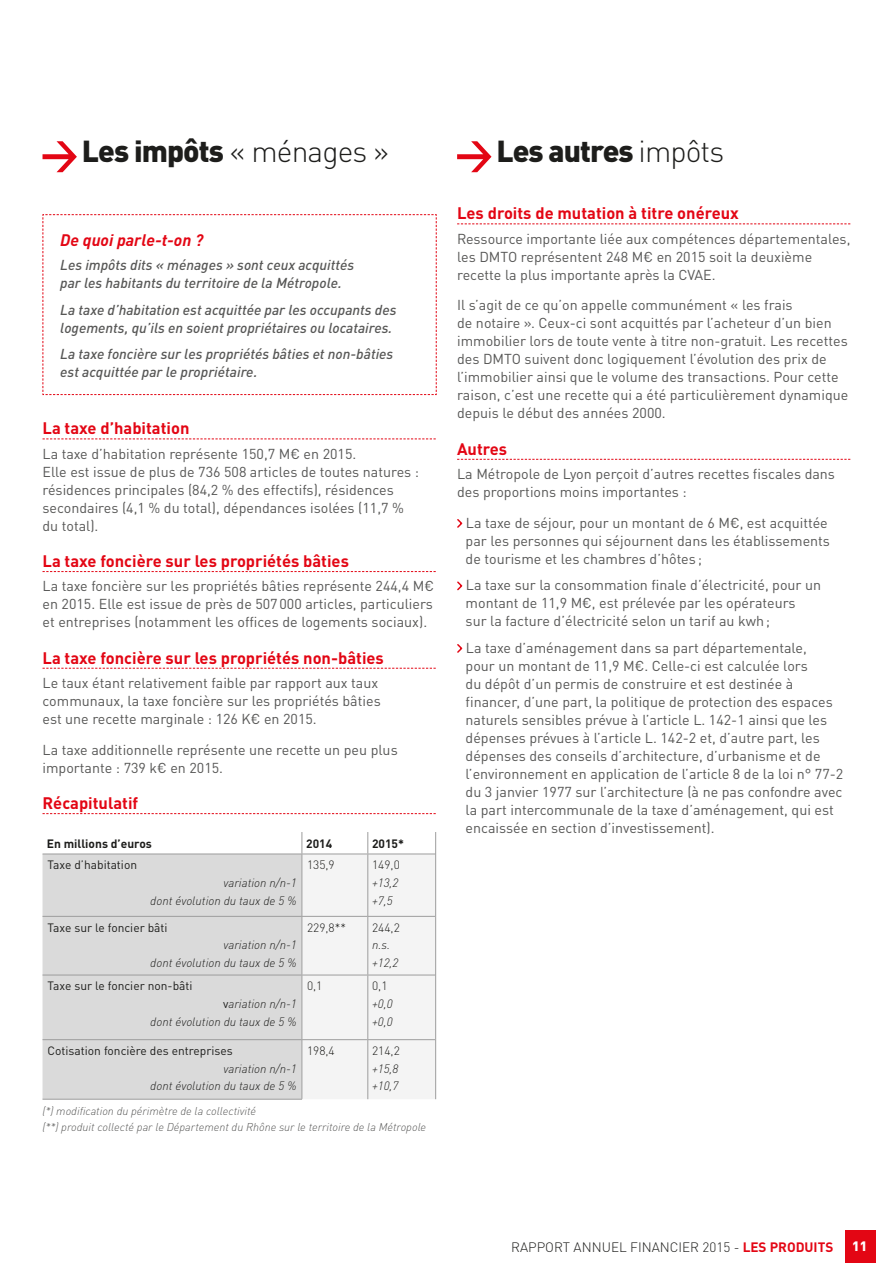
<style>
.page{position:relative;width:893px;height:1263px;background:#fff}
.page>*{position:absolute;margin:0;border:0;box-sizing:border-box;transform-origin:0 0}
.t1{font:900 30px "DIN";letter-spacing:-.03em;color:#1d1d1b}
.t2{font:700 16.5px "DIN";color:#e30614}
.t3{font:italic 700 16.5px "DIN";color:#e30614}
.t4{font:14.25px/18px "DIN Pro";color:#575756}
.t5{font:italic 500 14.25px/18px "DIN";color:#575756}
.t6{font:300 13.5px "DIN";color:#1d1d1b}
.t7{font:900 13.5px "DIN";color:#fff}
.t8{font:italic 300 12px/17.7px "DIN";color:#1d1d1b;text-align:right}
.t9{font:12px "DIN";color:#1d1d1b}
.t10{font:300 12px "DIN";color:#1d1d1b}
.t11{font:700 12px "DIN";color:#1d1d1b}
.t12{font:italic 300 11.25px/15.5px "DIN";color:#575756}
.s1{font-weight:300}
.s2{font-weight:400;font-style:normal}
.s3{font-weight:700;color:#e30614}
</style>
<div class="page">
<div style="left:845px;top:1230px;width:31px;height:33px;background:#e30614"></div>
<svg style="left:43px;top:141px;width:34px;height:31px"></svg>
<svg style="left:42px;top:214px;width:395px;height:181px"></svg>
<svg style="left:43px;top:438px;width:393px;height:1px"></svg>
<svg style="left:43px;top:571px;width:393px;height:1px"></svg>
<svg style="left:43px;top:668px;width:393px;height:1px"></svg>
<svg style="left:43px;top:813px;width:393px;height:1px"></svg>
<div style="left:43px;top:855px;width:259px;height:244px;background:#dadada"></div>
<svg style="left:302px;top:832px;width:134px;height:267px"></svg>
<hr style="left:368px;top:1040px;width:1px;height:59px;background:#9d9d9d">
<hr style="left:435px;top:1040px;width:1px;height:59px;background:#9d9d9d">
<hr style="left:435px;top:975px;width:1px;height:65px;background:#9d9d9d">
<hr style="left:368px;top:1039px;width:67px;height:1px;background:#9d9d9d">
<hr style="left:368px;top:975px;width:1px;height:64px;background:#9d9d9d">
<hr style="left:302px;top:1039px;width:66px;height:1px;background:#9d9d9d">
<hr style="left:302px;top:975px;width:66px;height:1px;background:#9d9d9d">
<hr style="left:368px;top:917px;width:1px;height:58px;background:#9d9d9d">
<hr style="left:435px;top:916px;width:1px;height:59px;background:#9d9d9d">
<hr style="left:368px;top:975px;width:67px;height:1px;background:#9d9d9d">
<hr style="left:302px;top:975px;width:1px;height:64px;background:#9d9d9d">
<hr style="left:302px;top:917px;width:1px;height:58px;background:#9d9d9d">
<hr style="left:43px;top:975px;width:259px;height:1px;background:#9d9d9d">
<hr style="left:43px;top:854px;width:259px;height:1px;background:#9d9d9d">
<hr style="left:43px;top:916px;width:259px;height:1px;background:#9d9d9d">
<hr style="left:43px;top:1039px;width:259px;height:1px;background:#9d9d9d">
<hr style="left:302px;top:1040px;width:1px;height:59px;background:#9d9d9d">
<hr style="left:43px;top:1099px;width:259px;height:1px;background:#9d9d9d">
<hr style="left:302px;top:854px;width:1px;height:62px;background:#9d9d9d">
<hr style="left:302px;top:854px;width:66px;height:1px;background:#9d9d9d">
<hr style="left:302px;top:916px;width:66px;height:1px;background:#9d9d9d">
<hr style="left:368px;top:854px;width:1px;height:62px;background:#9d9d9d">
<hr style="left:368px;top:854px;width:67px;height:1px;background:#9d9d9d">
<hr style="left:435px;top:854px;width:1px;height:62px;background:#9d9d9d">
<hr style="left:368px;top:916px;width:67px;height:1px;background:#9d9d9d">
<svg style="left:457px;top:141px;width:34px;height:31px"></svg>
<svg style="left:457px;top:223px;width:393px;height:1px"></svg>
<svg style="left:457px;top:459px;width:393px;height:1px"></svg>
<svg style="left:457px;top:519px;width:6px;height:9px"></svg>
<svg style="left:457px;top:581px;width:6px;height:10px"></svg>
<svg style="left:457px;top:644px;width:6px;height:9px"></svg>
<h1 class="t1" style="left:82px;top:131px;width:309px">Les impôts <span class="s1">« ménages »</span></h1>
<p class="t3" style="left:60px;top:229px;width:144px">De quoi parle-t-on ?</p>
<p class="t5" style="left:60px;top:256px;width:295px">Les impôts dits « ménages » sont ceux acquittés par les habitants du territoire de la Métropole.</p>
<p class="t5" style="left:60px;top:300px;width:338px">La taxe d’habitation est acquittée par les occupants des logements, qu’ils en soient propriétaires ou locataires.</p>
<p class="t5" style="left:60px;top:345px;width:335px">La taxe foncière sur les propriétés bâties et non-bâties est acquittée par le propriétaire.</p>
<p class="t2" style="left:43px;top:417px;width:148px">La taxe d’habitation</p>
<p class="t4" style="left:43px;top:443px;width:378px">La taxe d’habitation représente 150,7 M€ en 2015.<br>Elle est issue de plus de 736 508 articles de toutes natures : résidences principales (84,2 % des effectifs), résidences secondaires (4,1 % du total), dépendances isolées (11,7 % du total).</p>
<p class="t2" style="left:43px;top:550px;width:308px">La taxe foncière sur les propriétés bâties</p>
<p class="t4" style="left:43px;top:576px;width:393px;text-align:justify">La taxe foncière sur les propriétés bâties représente 244,4 M€ en 2015. Elle est issue de près de 507000 articles, particuliers et entreprises (notamment les offices de logements sociaux).</p>
<p class="t2" style="left:43px;top:647px;width:343px">La taxe foncière sur les propriétés non-bâties</p>
<p class="t4" style="left:43px;top:672px;width:340px">Le taux étant relativement faible par rapport aux taux communaux, la taxe foncière sur les propriétés bâties est une recette marginale : 126 K€ en 2015.</p>
<p class="t4" style="left:43px;top:739px;width:357px">La taxe additionnelle représente une recette un peu plus importante : 739 k€ en 2015.</p>
<p class="t2" style="left:43px;top:792px;width:97px">Récapitulatif</p>
<p class="t11" style="left:47px;top:836px;width:107px">En millions d’euros</p>
<p class="t11" style="left:306px;top:836px;width:28px">2014</p>
<p class="t11" style="left:372px;top:836px;width:33px">2015*</p>
<p class="t9" style="left:48px;top:857px;width:91px">Taxe d’habitation</p>
<p class="t8" style="left:150px;top:874px;width:148px">variation n/n-1<br>dont évolution du taux de 5 %</p>
<p class="t10" style="left:307px;top:857px;width:29px">135,9</p>
<p class="t10" style="left:372px;top:857px;width:29px">149,0</p>
<p class="t8" style="left:372px;top:874px;width:28px;text-align:left">+13,2 +7,5</p>
<p class="t9" style="left:48px;top:920px;width:121px">Taxe sur le foncier bâti</p>
<p class="t8" style="left:150px;top:936px;width:148px">variation n/n-1<br>dont évolution du taux de 5 %</p>
<p class="t9" style="left:48px;top:978px;width:146px">Taxe sur le foncier non-bâti</p>
<p class="t8" style="left:150px;top:995px;width:148px"><span class="s2">v</span>ariation n/n-1<br>dont évolution du taux de 5 %</p>
<p class="t10" style="left:307px;top:920px;width:40px">229,8**</p>
<p class="t10" style="left:372px;top:920px;width:29px">244,2</p>
<p class="t8" style="left:372px;top:936px;width:28px;text-align:left">n.s. +12,2</p>
<p class="t10" style="left:307px;top:978px;width:17px">0,1</p>
<p class="t10" style="left:372px;top:978px;width:17px">0,1</p>
<p class="t8" style="left:372px;top:995px;width:22px;text-align:left">+0,0 +0,0</p>
<p class="t9" style="left:48px;top:1043px;width:187px">Cotisation foncière des entreprises</p>
<p class="t8" style="left:150px;top:1059px;width:148px">variation n/n-1<br>dont évolution du taux de 5 %</p>
<p class="t10" style="left:307px;top:1043px;width:29px">198,4</p>
<p class="t10" style="left:372px;top:1043px;width:29px">214,2</p>
<p class="t8" style="left:372px;top:1059px;width:28px;text-align:left">+15,8 +10,7</p>
<p class="t12" style="left:43px;top:1103px;width:385px">(*) modification du périmètre de la collectivité<br>(**) produit collecté par le Département du Rhône sur le territoire de la Métropole</p>
<h1 class="t1" style="left:496px;top:131px;width:229px">Les autres <span class="s1">impôts</span></h1>
<p class="t2" style="left:457px;top:202px;width:283px">Les droits de mutation à titre onéreux</p>
<p class="t4" style="left:457px;top:228px;width:395px">Ressource importante liée aux compétences départementales, les DMTO représentent 248 M€ en 2015 soit la deuxième recette la plus importante après la CVAE.</p>
<p class="t4" style="left:457px;top:295px;width:393px">Il s’agit de ce qu’on appelle communément « les frais<br>de notaire ». Ceux-ci sont acquittés par l’acheteur d’un bien immobilier lors de toute vente à titre non-gratuit. Les recettes des DMTO suivent donc logiquement l’évolution des prix de l’immobilier ainsi que le volume des transactions. Pour cette raison, c’est une recette qui a été particulièrement dynamique depuis le début des années 2000.</p>
<p class="t2" style="left:457px;top:438px;width:52px">Autres</p>
<p class="t4" style="left:457px;top:463px;width:379px">La Métropole de Lyon perçoit d’autres recettes fiscales dans des proportions moins importantes :</p>
<p class="t4" style="left:466px;top:512px;width:366px">La taxe de séjour, pour un montant de 6 M€, est acquittée par les personnes qui séjournent dans les établissements de tourisme et les chambres d’hôtes ;</p>
<p class="t4" style="left:466px;top:575px;width:357px">La taxe sur la consommation finale d’électricité, pour un montant de 11,9 M€, est prélevée par les opérateurs<br>sur la facture d’électricité selon un tarif au kwh;</p>
<p class="t4" style="left:466px;top:637px;width:379px">La taxe d’aménagement dans sa part départementale,<br>pour un montant de 11,9 M€. Celle-ci est calculée lors<br>du dépôt d’un permis de construire et est destinée à financer, d’une part, la politique de protection des espaces naturels sensibles prévue à l’article L. 142-1 ainsi que les dépenses prévues à l’article L. 142-2 et, d’autre part, les dépenses des conseils d’architecture, d’urbanisme et de l’environnement en application de l’article 8 de la loi n° 77-2 du 3 janvier 1977 sur l’architecture (à ne pas confondre avec la part intercommunale de la taxe d’aménagement, qui est encaissée en section d’investissement).</p>
<p class="t6" style="left:511px;top:1239px;width:324px">RAPPORT ANNUEL FINANCIER 2015 - <span class="s3">LES PRODUITS</span></p>
<p class="t7" style="left:852px;top:1237px;width:17px">11</p>
</div>
